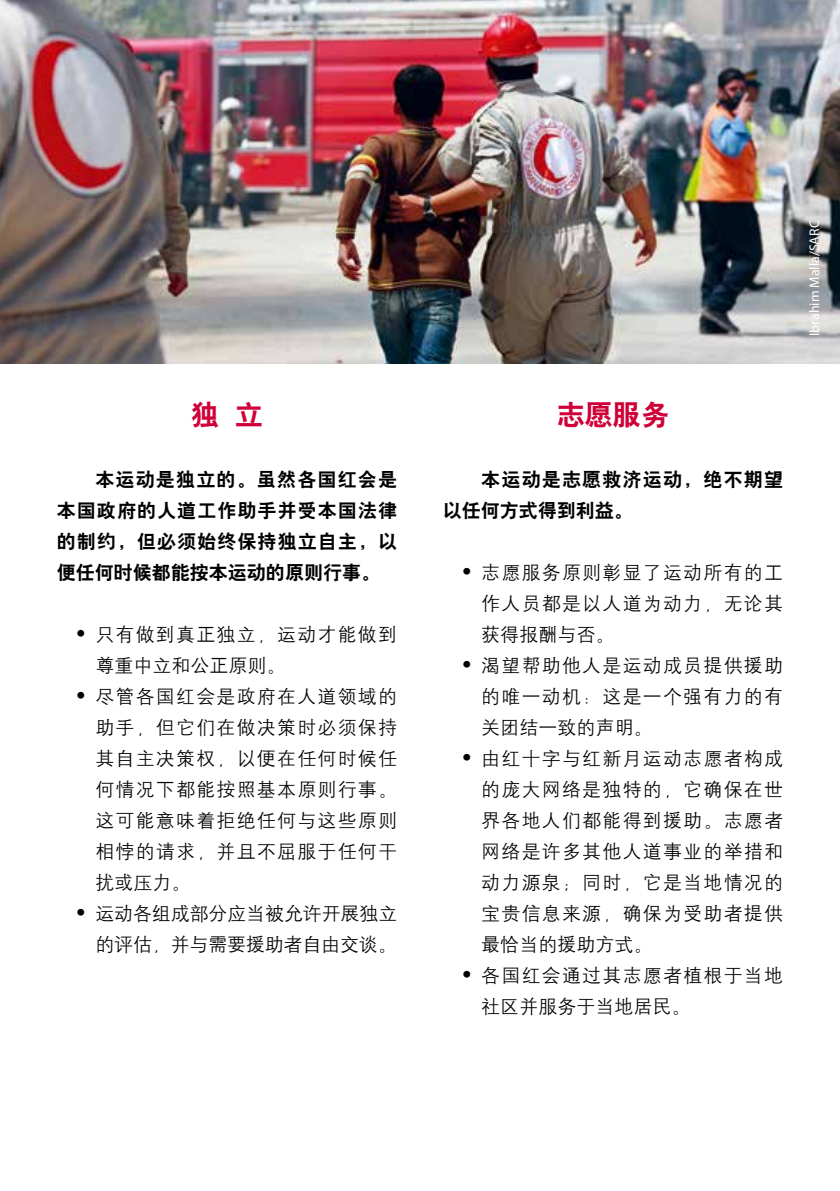
<style>
.page{position:relative;width:840px;height:1191px;background:#fff}
.page>*{position:absolute;margin:0;border:0;box-sizing:border-box;transform-origin:0 0}
.t1{font:28px "H Yb 2 gj";color:#cf0038}
.t2{font:19px/31px "H Yg 2 gj";letter-spacing:.06em;color:#000;text-align:justify}
.t3{font:19px/31px "H Yb 2 gj";letter-spacing:.055em;color:#000;text-align:justify}
.t4{font:19px/31px "H Yg 2 gj";letter-spacing:-.01em;color:#000;text-align:right}
.t5{font:14px "Myriad Pro";color:#fff}
.s1{font-family:"Helvetica Neue LT Pro";font-weight:300}
</style>
<div class="page">
<img style="left:0;top:0;width:839px;height:363px">
<h1 class="t1" style="left:191px;top:401px;width:73px">独 立</h1>
<p class="t3" style="left:57px;top:464px;width:342px;text-indent:39px">本运动是独立的。虽然各国红会是本国政府的人道工作助手并受本国法律的制约，但必须始终保持独立自主，以便任何时候都能按本运动的原则行事。</p>
<p class="t2" style="left:95px;top:619px;width:303px;text-indent:-19px"><span class="s1">•</span> 只有做到真正独立，运动才能做到尊重中立和公正原则。</p>
<p class="t2" style="left:95px;top:681px;width:303px;text-indent:-19px"><span class="s1">•</span> 尽管各国红会是政府在人道领域的助手，但它们在做决策时必须保持其自主决策权，以便在任何时候任何情况下都能按照基本原则行事。这可能意味着拒绝任何与这些原则相悖的请求，并且不屈服于任何干扰或压力。</p>
<p class="t4" style="left:76px;top:898px;width:322px"><span class="s1">•</span> 运动各组成部分应当被允许开展独立的评估，并与需要援助者自由交谈。</p>
<h1 class="t1" style="left:556px;top:401px;width:113px">志愿服务</h1>
<p class="t3" style="left:442px;top:464px;width:342px;text-indent:39px">本运动是志愿救济运动，绝不期望以任何方式得到利益。</p>
<p class="t2" style="left:481px;top:557px;width:303px;text-indent:-19px"><span class="s1">•</span> 志愿服务原则彰显了运动所有的工作人员都是以人道为动力，无论其获得报酬与否。</p>
<p class="t2" style="left:481px;top:650px;width:303px;text-indent:-19px"><span class="s1">•</span> 渴望帮助他人是运动成员提供援助的唯一动机：这是一个强有力的有关团结一致的声明。</p>
<p class="t2" style="left:481px;top:743px;width:303px;text-indent:-19px"><span class="s1">•</span> 由红十字与红新月运动志愿者构成的庞大网络是独特的，它确保在世界各地人们都能得到援助。志愿者网络是许多其他人道事业的举措和动力源泉；同时，它是当地情况的宝贵信息来源，确保为受助者提供最恰当的援助方式。</p>
<p class="t2" style="left:481px;top:960px;width:303px;text-indent:-19px"><span class="s1">•</span> 各国红会通过其志愿者植根于当地社区并服务于当地居民。</p>
<p class="t5" style="left:806px;top:336px;width:117px;rotate:-90deg">Ibrahim Malla/SARC</p>
</div>
